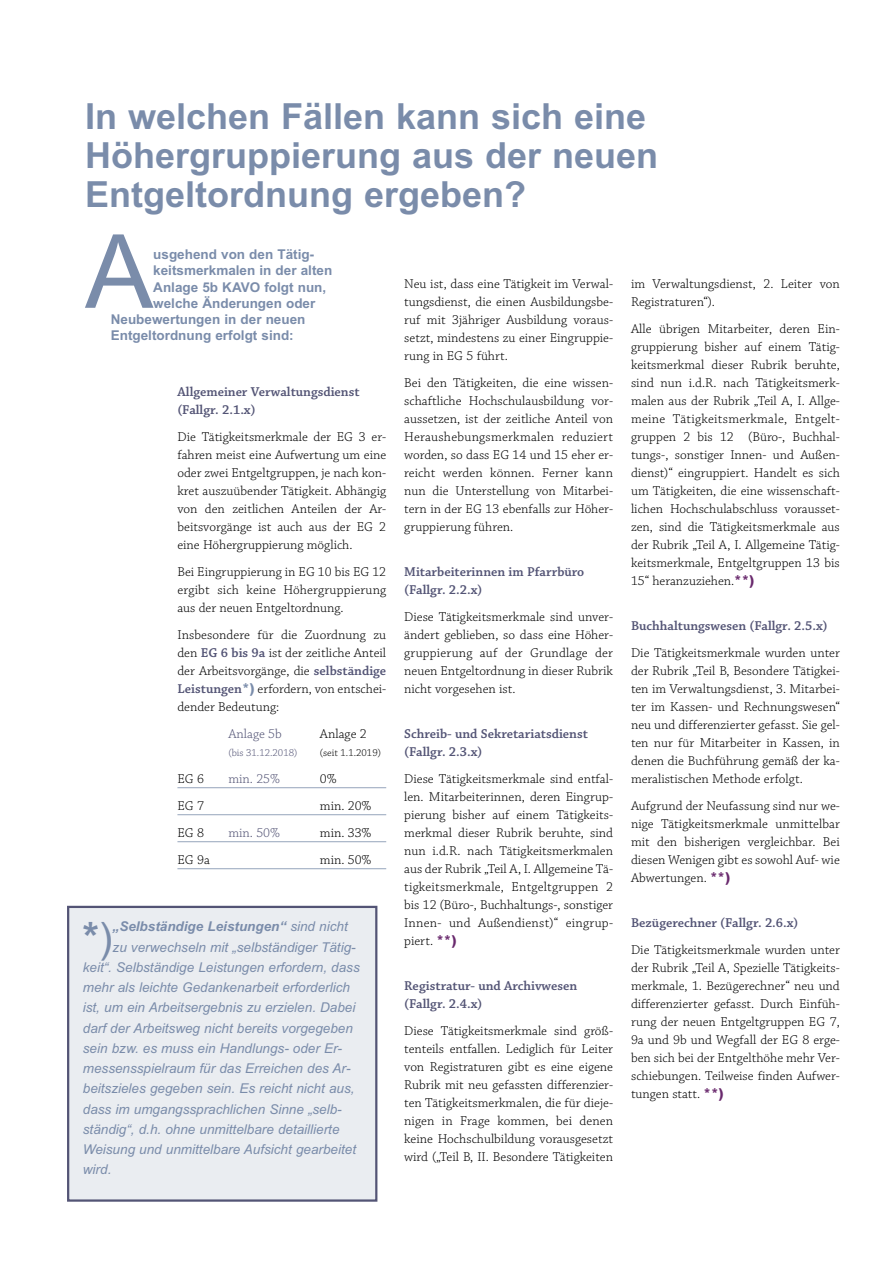
<style>
.page{position:relative;width:893px;height:1263px;background:#fff}
.page>*{position:absolute;margin:0;border:0;box-sizing:border-box;transform-origin:0 0}
.t1{font:102.45px "Arial";color:#7a8caa}
.t2{font:700 41.25px "Arial";color:#7a8caa}
.t3{font:700 36px/39px "Arial";color:#7a8caa}
.t4{font:300 13.5px/18px "Chaparral Pro";color:#000;text-align:justify}
.t5{font:italic 13.5px "Arial";color:#7a8caa}
.t6{font:600 13.5px/18px "Chaparral Pro";color:#535475}
.t7{font:700 13.5px "Arial";color:#7a8caa}
.t8{font:italic 700 13.5px "Arial";color:#7a8caa}
.t9{font:300 13.5px "Chaparral Pro";color:#535475}
.t10{font:300 10.5px "Chaparral Pro";color:#535475}
.t11{font:300 10.5px "Chaparral Pro";color:#000}
.s1{font-family:"Arial";font-weight:900;color:#69296d}
.s2{font-weight:600;color:#535475}
.s3{font-family:"Arial";font-weight:900;color:#7a8caa}
.s4{font-weight:400}
</style>
<div class="page">
<hr style="left:177px;top:787px;width:209px;height:1px;background:#95a4bb">
<hr style="left:177px;top:814px;width:209px;height:1px;background:#95a4bb">
<hr style="left:177px;top:841px;width:209px;height:1px;background:#95a4bb">
<hr style="left:177px;top:868px;width:209px;height:1px;background:#95a4bb">
<div style="left:69px;top:908px;width:306px;height:291px;background:#eaedf1"></div>
<div style="left:67px;top:906px;width:310px;height:296px;border:2px solid #535475"></div>
<h3 class="t3" style="left:85px;top:97px;width:575px">In welchen Fällen kann sich eine<br>Höhergruppierung aus der neuen<br>Entgeltordnung ergeben?</h3>
<h1 class="t1" style="left:85px;top:212px;width:70px">A</h1>
<p class="t7" style="left:153px;top:247px;width:162px">usgehend von den Tätig-</p>
<p class="t7" style="left:153px;top:263px;width:180px">keitsmerkmalen in der alten</p>
<p class="t7" style="left:153px;top:279px;width:174px">Anlage 5b KAVO folgt nun,</p>
<p class="t7" style="left:153px;top:295px;width:164px">welche Änderungen oder</p>
<p class="t7" style="left:111px;top:311px;width:196px">Neubewertungen in der neuen</p>
<p class="t7" style="left:111px;top:328px;width:184px">Entgeltordnung erfolgt sind:</p>
<p class="t4" style="left:404px;top:276px;width:210px">Neu ist, dass eine Tätigkeit im Verwal&shy;tungsdienst, die einen Ausbildungsbe&shy;ruf mit 3jähriger Ausbildung voraus&shy;setzt, mindestens zu einer Eingruppie&shy;rung in EG 5 führt.</p>
<p class="t4" style="left:404px;top:375px;width:210px">Bei den Tätigkeiten, die eine wissen&shy;schaftliche Hochschulausbildung vor&shy;aussetzen, ist der zeitliche Anteil von Heraushebungsmerkmalen reduziert worden, so dass EG 14 und 15 eher er&shy;reicht werden können. Ferner kann nun die Unterstellung von Mitarbei&shy;tern in der EG 13 ebenfalls zur Höher&shy;gruppierung führen.</p>
<p class="t6" style="left:404px;top:564px;width:182px">Mitarbeiterinnen im Pfarrbüro (Fallgr. 2.2.x)</p>
<p class="t4" style="left:404px;top:609px;width:210px">Diese Tätigkeitsmerkmale sind unver&shy;ändert geblieben, so dass eine Höher&shy;gruppierung auf der Grundlage der neuen Entgeltordnung in dieser Rubrik nicht vorgesehen ist.</p>
<p class="t6" style="left:404px;top:726px;width:185px">Schreib- und Sekretariatsdienst (Fallgr. 2.3.x)</p>
<p class="t4" style="left:404px;top:771px;width:210px">Diese Tätigkeitsmerkmale sind entfal&shy;len. Mitarbeiterinnen, deren Eingrup&shy;pierung bisher auf einem Tätigkeits&shy;merkmal dieser Rubrik beruhte, sind nun i.d.R. nach Tätigkeitsmerkmalen aus der Rubrik „Teil A, I. Allgemeine Tä&shy;tigkeitsmerkmale, Entgeltgruppen 2 bis 12 (Büro-, Buchhaltungs-, sonstiger Innen- und Außendienst)“ eingrup&shy;piert. <span class="s1">**)</span></p>
<p class="t6" style="left:404px;top:978px;width:175px">Registratur- und Archivwesen (Fallgr. 2.4.x)</p>
<p class="t4" style="left:404px;top:1023px;width:210px">Diese Tätigkeitsmerkmale sind größ&shy;tenteils entfallen. Lediglich für Leiter von Registraturen gibt es eine eigene Rubrik mit neu gefassten differenzier&shy;ten Tätigkeitsmerkmalen, die für dieje&shy;nigen in Frage kommen, bei denen keine Hochschulbildung vorausgesetzt wird („Teil B, II. Besondere Tätigkeiten</p>
<p class="t4" style="left:631px;top:276px;width:210px">im Verwaltungsdienst, 2. Leiter von<br>Registraturen“).</p>
<p class="t4" style="left:631px;top:321px;width:210px">Alle übrigen Mitarbeiter, deren Ein&shy;gruppierung bisher auf einem Tätig&shy;keitsmerkmal dieser Rubrik beruhte, sind nun i.d.R. nach Tätigkeitsmerk&shy;malen aus der Rubrik „Teil A, I. Allge&shy;meine Tätigkeitsmerkmale, Entgelt&shy;gruppen 2 bis 12 (Büro-, Buchhal&shy;tungs-, sonstiger Innen- und Außen&shy;dienst)“ eingruppiert. Handelt es sich um Tätigkeiten, die eine wissenschaft&shy;lichen Hochschulabschluss vorausset&shy;zen, sind die Tätigkeitsmerkmale aus der Rubrik „Teil A, I. Allgemeine Tätig&shy;keitsmerkmale, Entgeltgruppen 13 bis 15“ heranzuziehen.<span class="s1">**)</span></p>
<p class="t6" style="left:631px;top:618px;width:198px">Buchhaltungswesen (Fallgr. 2.5.x)</p>
<p class="t4" style="left:631px;top:645px;width:210px">Die Tätigkeitsmerkmale wurden unter der Rubrik „Teil B, Besondere Tätigkei&shy;ten im Verwaltungsdienst, 3. Mitarbei&shy;ter im Kassen- und Rechnungswesen“ neu und differenzierter gefasst. Sie gel&shy;ten nur für Mitarbeiter in Kassen, in denen die Buchführung gemäß der ka&shy;meralistischen Methode erfolgt.</p>
<p class="t4" style="left:631px;top:798px;width:210px">Aufgrund der Neufassung sind nur we&shy;nige Tätigkeitsmerkmale unmittelbar mit den bisherigen vergleichbar. Bei diesen Wenigen gibt es sowohl Auf- wie Abwertungen. <span class="s1">**)</span></p>
<p class="t6" style="left:631px;top:915px;width:169px">Bezügerechner (Fallgr. 2.6.x)</p>
<p class="t4" style="left:631px;top:942px;width:210px">Die Tätigkeitsmerkmale wurden unter der Rubrik „Teil A, Spezielle Tätigkeits&shy;merkmale, 1. Bezügerechner“ neu und differenzierter gefasst. Durch Einfüh&shy;rung der neuen Entgeltgruppen EG 7, 9a und 9b und Wegfall der EG 8 erge&shy;ben sich bei der Entgelthöhe mehr Ver&shy;schiebungen. Teilweise finden Aufwer&shy;tungen statt. <span class="s1">**)</span></p>
<p class="t6" style="left:177px;top:384px;width:184px">Allgemeiner Verwaltungsdienst (Fallgr. 2.1.x)</p>
<p class="t4" style="left:177px;top:429px;width:210px">Die Tätigkeitsmerkmale der EG 3 er&shy;fahren meist eine Aufwertung um eine oder zwei Entgeltgruppen, je nach kon&shy;kret auszuübender Tätigkeit. Abhängig von den zeitlichen Anteilen der Ar&shy;beitsvorgänge ist auch aus der EG 2 eine Höhergruppierung möglich.</p>
<p class="t4" style="left:177px;top:564px;width:210px">Bei Eingruppierung in EG 10 bis EG 12 ergibt sich keine Höhergruppierung aus der neuen Entgeltordnung.</p>
<p class="t4" style="left:177px;top:627px;width:210px">Insbesondere für die Zuordnung zu den <span class="s2">EG 6 bis 9a</span> ist der zeitliche Anteil der Arbeitsvorgänge, die <span class="s2">selbständige Leistungen</span><span class="s3">*)</span> erfordern, von entschei&shy;dender Bedeutung:</p>
<p class="t9" style="left:228px;top:729px;width:55px">Anlage 5b</p>
<p class="t4" style="left:320px;top:726px;width:48px">Anlage 2</p>
<p class="t10" style="left:228px;top:749px;width:70px">(bis 31.12.2018)</p>
<p class="t11" style="left:320px;top:749px;width:63px">(seit 1.1.2019)</p>
<p class="t4" style="left:177px;top:771px;width:28px">EG 6</p>
<p class="t9" style="left:228px;top:774px;width:53px">min. 25%</p>
<p class="t4" style="left:320px;top:771px;width:18px">0%</p>
<p class="t4" style="left:177px;top:798px;width:28px">EG 7</p>
<p class="t4" style="left:320px;top:798px;width:53px">min. 20%</p>
<p class="t4" style="left:177px;top:825px;width:28px">EG 8</p>
<p class="t9" style="left:228px;top:828px;width:53px">min. 50%</p>
<p class="t4" style="left:320px;top:825px;width:53px">min. 33%</p>
<p class="t4" style="left:177px;top:852px;width:34px">EG 9a</p>
<p class="t4" style="left:320px;top:852px;width:53px">min. 50%</p>
<h2 class="t2" style="left:83px;top:913px;width:31px">*<span class="s4">)</span></h2>
<p class="t8" style="left:113px;top:919px;width:237px">„Selbständige Leistungen“ <span class="s4">sind nicht</span></p>
<p class="t5" style="left:113px;top:939px;width:244px">zu verwechseln mit „selbständiger Tätig-</p>
<p class="t5" style="left:83px;top:959px;width:278px">keit“. Selbständige Leistungen erfordern, dass</p>
<p class="t5" style="left:83px;top:979px;width:269px">mehr als leichte Gedankenarbeit erforderlich</p>
<p class="t5" style="left:83px;top:1000px;width:274px">ist, um ein Arbeitsergebnis zu erzielen. Dabei</p>
<p class="t5" style="left:83px;top:1020px;width:272px">darf der Arbeitsweg nicht bereits vorgegeben</p>
<p class="t5" style="left:83px;top:1040px;width:260px">sein bzw. es muss ein Handlungs- oder Er-</p>
<p class="t5" style="left:83px;top:1060px;width:268px">messensspielraum für das Erreichen des Ar-</p>
<p class="t5" style="left:83px;top:1081px;width:273px">beitszieles gegeben sein. Es reicht nicht aus,</p>
<p class="t5" style="left:83px;top:1101px;width:260px">dass im umgangssprachlichen Sinne „selb-</p>
<p class="t5" style="left:83px;top:1121px;width:258px">ständig“, d.h. ohne unmittelbare detaillierte</p>
<p class="t5" style="left:83px;top:1141px;width:275px">Weisung und unmittelbare Aufsicht gearbeitet</p>
<p class="t5" style="left:83px;top:1162px;width:30px">wird.</p>
</div>
